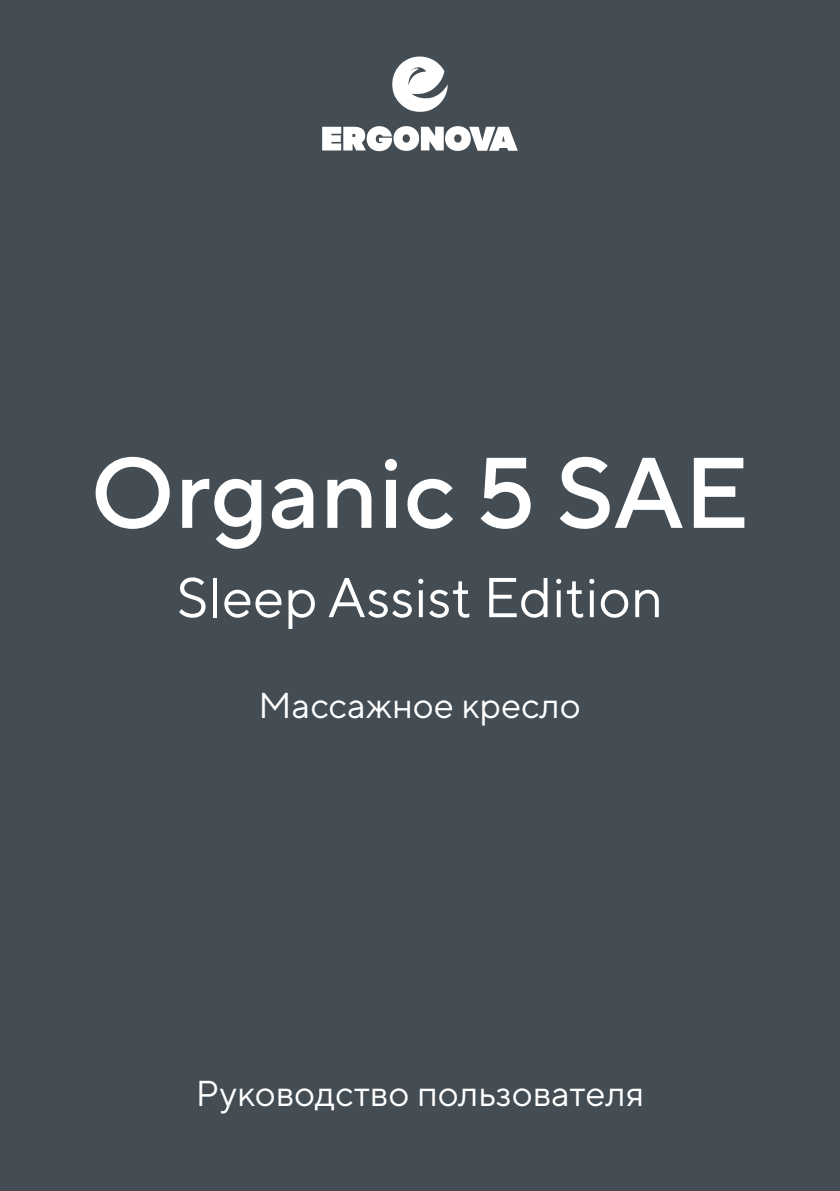
<style>
.page{position:relative;width:840px;height:1191px;background:#fff}
.page>*{position:absolute;margin:0;border:0;box-sizing:border-box;transform-origin:0 0}
.t1{font:500 100px "TT Norms Pro";color:#fff}
.t2{font:56px "TT Norms Pro";color:#fff}
.t3{font:36px "TT Norms Pro";color:#fff}
</style>
<div class="page">
<div style="left:0;top:0;width:839px;height:1191px;background:#444d54"></div>
<svg style="left:392px;top:56px;width:55px;height:56px"></svg>
<svg style="left:322px;top:126px;width:195px;height:25px"></svg>
<h1 class="t1" style="left:90px;top:457px;width:659px">Organic 5 SAE</h1>
<h2 class="t2" style="left:176px;top:562px;width:488px">Sleep Assist Edition</h2>
<p class="t3" style="left:258px;top:682px;width:323px">Массажное кресло</p>
<p class="t3" style="left:196px;top:1070px;width:449px">Руководство пользователя</p>
</div>
